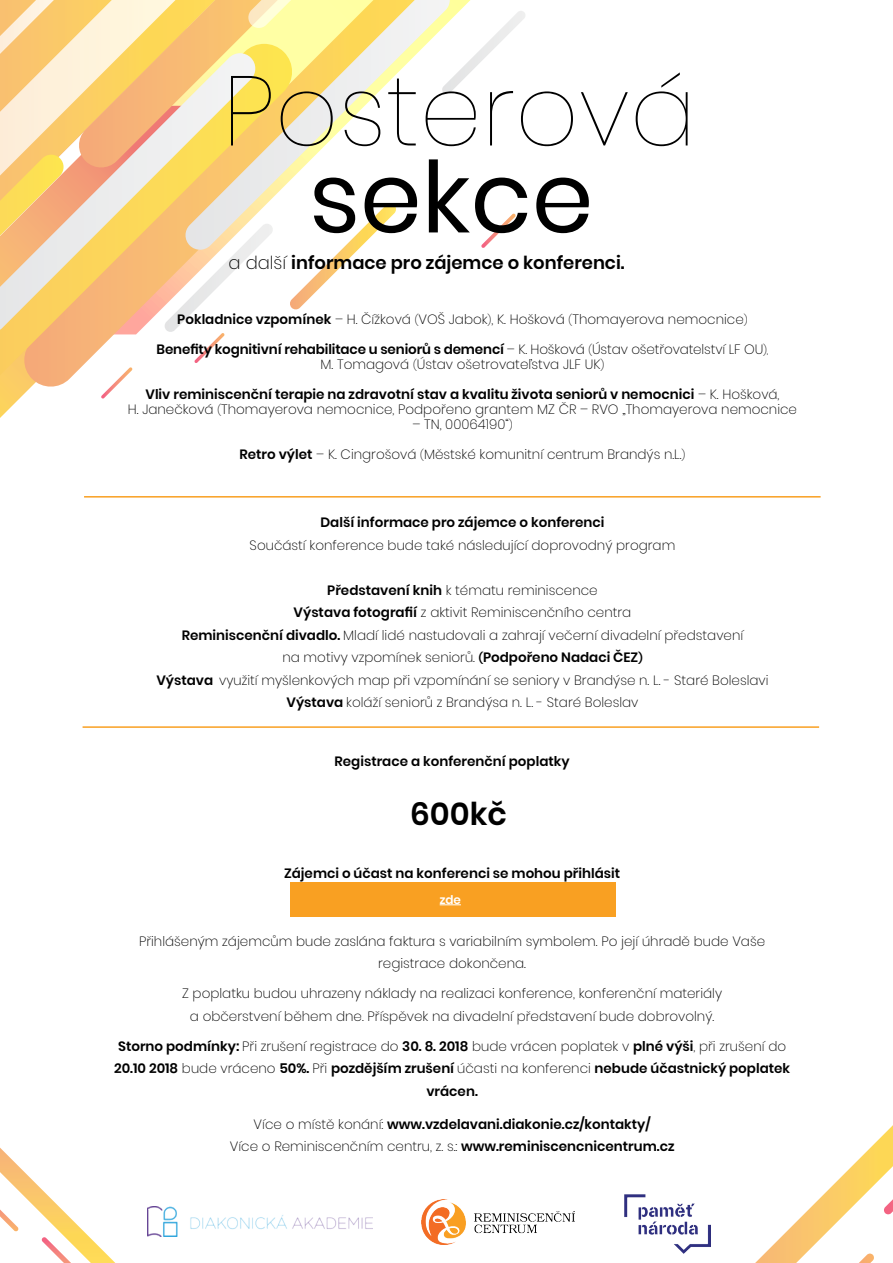
<style>
.page{position:relative;width:893px;height:1263px;background:#fff}
.page>*{position:absolute;margin:0;border:0;box-sizing:border-box;transform-origin:0 0}
.t1{font:100 98.7px "Poppins";color:#000}
.t2{font:98.7px "Poppins";color:#000}
.t3{font:600 31.5px "Poppins";color:#000}
.t4{font:600 18px "Poppins";color:#000}
.t5{font:200 13.5px/22.5px "Poppins";color:#000;text-align:center}
.t6{font:600 13.5px/22.5px "Poppins";color:#000;text-align:center}
.t7{font:600 12px "Poppins";color:#fff}
.t8{font:200 10.5px "Poppins";color:#000}
.t9{font:600 10.5px "Poppins";color:#000}
.s1{font-weight:200}
.s2{font-size:10.5px}
.s3{font-weight:600}
.s4{font-size:13.5px}
.s5{font-weight:200;font-size:13.5px}
</style>
<div class="page">
<svg style="left:295px;top:251px;width:62px;height:59px"></svg>
<svg style="left:323px;top:95px;width:73px;height:156px"></svg>
<svg style="left:0;top:296px;width:295px;height:122px"></svg>
<svg style="left:481px;top:214px;width:35px;height:34px"></svg>
<svg style="left:101px;top:367px;width:31px;height:32px"></svg>
<svg style="left:0;top:0;width:323px;height:214px;background:#fadea1"></svg>
<svg style="left:248px;top:0;width:277px;height:95px"></svg>
<svg style="left:164px;top:224px;width:109px;height:139px"></svg>
<svg style="left:0;top:53px;width:257px;height:281px;background:#f7d49c"></svg>
<svg style="left:0;top:1148px;width:116px;height:115px"></svg>
<hr style="left:84px;top:496px;width:737px;height:2px;background:#f9a022">
<hr style="left:83px;top:726px;width:736px;height:2px;background:#f9a022">
<svg style="left:755px;top:1125px;width:138px;height:138px"></svg>
<img style="left:148px;top:1207px;width:225px;height:29px">
<img style="left:421px;top:1199px;width:154px;height:46px">
<img style="left:624px;top:1194px;width:87px;height:59px">
<div style="left:290px;top:882px;width:326px;height:35px;background:#f9a022"></div>
<svg style="left:440px;top:904px;width:21px;height:1px"></svg>
<h1 class="t1" style="left:223px;top:54px;width:475px">Posterová</h1>
<h1 class="t2" style="left:309px;top:141px;width:286px">sekce</h1>
<h3 class="t4" style="left:229px;top:252px;width:398px"><span class="s1">a další</span> informace pro zájemce o konferenci.</h3>
<p class="t6" style="left:177px;top:308px;width:235px">Pokladnice vzpomínek <span class="s1">– H. Čížková</span></p>
<p class="t5" style="left:419px;top:308px;width:148px">VOŠ Jabok .K,<span class="s2">)</span> Hošková</p>
<p class="t8" style="left:415px;top:314px;width:5px">(</p>
<p class="t8" style="left:569px;top:314px;width:5px">(</p>
<p class="t8" style="left:744px;top:314px;width:5px">(</p>
<p class="t5" style="left:572px;top:308px;width:173px">Thomayerova nemocnice</p>
<p class="t5" style="left:592px;top:338px;width:173px">Ústav ošetřovatelství LF OU</p>
<p class="t6" style="left:157px;top:338px;width:430px">Benefity kognitivní rehabilitace u seniorů s demencí <span class="s1">– .K Hošková</span></p>
<p class="t8" style="left:763px;top:344px;width:7px">,(</p>
<p class="t8" style="left:588px;top:344px;width:5px">(</p>
<p class="t5" style="left:417px;top:353px;width:185px">Ústav ošetrovateľstva JLF UK</p>
<p class="t8" style="left:413px;top:359px;width:5px">(</p>
<p class="t8" style="left:600px;top:359px;width:5px">(</p>
<p class="t5" style="left:321px;top:353px;width:90px">M. Tomagová</p>
<p class="t5" style="left:221px;top:387px;width:577px;line-height:15px;text-align:left;text-indent:-76px"><span class="s3">Vliv reminiscenční terapie na zdravotní stav a kvalitu života seniorů v nemocnici</span> – .K Hošková,<br>Thomayerova nemocnice, Podpořeno grantem MZ ČR – RVO „Thomayerova nemocnice</p>
<p class="t8" style="left:217px;top:404px;width:5px">(</p>
<p class="t5" style="left:128px;top:398px;width:87px">H. Janečková</p>
<p class="t8" style="left:505px;top:419px;width:9px">(<span class="s4">”</span></p>
<p class="t5" style="left:412px;top:413px;width:95px">– TN, 00064190</p>
<p class="t5" style="left:424px;top:443px;width:263px">Městské komunitní centrum Brandýs n <span class="s2">(</span>.L.</p>
<p class="t5" style="left:239px;top:443px;width:178px"><span class="s3">Retro výlet</span> – .K Cingrošová</p>
<p class="t8" style="left:420px;top:449px;width:5px">(</p>
<p class="t6" style="left:320px;top:511px;width:286px">Další informace pro zájemce o konferenci</p>
<p class="t5" style="left:250px;top:534px;width:427px">Součástí konference bude také následující doprovodný program</p>
<p class="t5" style="left:182px;top:579px;width:563px"><span class="s3">Představení knih</span> k tématu reminiscence<br><span class="s3">Výstava fotografií</span> z aktivit Reminiscenčního centra<br><span class="s3">Reminiscenční divadlo.</span> Mladí lidé nastudovali a zahrají večerní divadelní představení</p>
<p class="t9" style="left:638px;top:652px;width:6px">(</p>
<p class="t6" style="left:483px;top:646px;width:157px">Podpořeno Nadaci ČEZ</p>
<p class="t5" style="left:282px;top:646px;width:192px">na motivy vzpomínek seniorů</p>
<p class="t5" style="left:156px;top:669px;width:614px"><span class="s3">Výstava</span> využití myšlenkových map při vzpomínání se seniory v Brandýse n -.L. Staré Boleslavi</p>
<p class="t5" style="left:286px;top:691px;width:353px"><span class="s3">Výstava</span> koláží seniorů z Brandýsa n -.L. Staré Boleslav</p>
<p class="t9" style="left:473px;top:652px;width:11px">(<span class="s5">.</span></p>
<p class="t6" style="left:335px;top:750px;width:237px">Registrace a konferenční poplatky</p>
<h2 class="t3" style="left:410px;top:795px;width:98px">600kč</h2>
<p class="t6" style="left:284px;top:862px;width:338px">Zájemci o účast na konferenci se mohou přihlásit</p>
<p class="t7" style="left:440px;top:893px;width:23px">zde</p>
<p class="t5" style="left:139px;top:930px;width:628px">Přihlášeným zájemcům bude zaslána faktura s variabilním symbolem. Po její úhradě bude Vaše registrace dokončena.</p>
<p class="t5" style="left:182px;top:982px;width:541px">Z poplatku budou uhrazeny náklady na realizaci konference, konferenční materiály a občerstvení během dne. Příspěvek na divadelní představení bude dobrovolný.</p>
<p class="t6" style="left:114px;top:1035px;width:678px">Storno podmínky: <span class="s1">Při zrušení registrace do</span> 30. 8. 2018 <span class="s1">bude vrácen poplatek v</span> plné výši<span class="s1">, při zrušení do<br></span>20.10 2018 <span class="s1">bude vráceno</span> 50%. <span class="s1">Při</span> pozdějším zrušení <span class="s1">účasti na konferenci</span> nebude účastnický poplatek vrácen.</p>
<p class="t6" style="left:230px;top:1113px;width:446px"><span class="s1">Více o místě konání:</span> www.vzdelavani.diakonie.cz/kontakty/<br><span class="s1">Více o Reminiscenčním centru s.z, .:</span> www.reminiscencnicentrum.cz</p>
</div>
